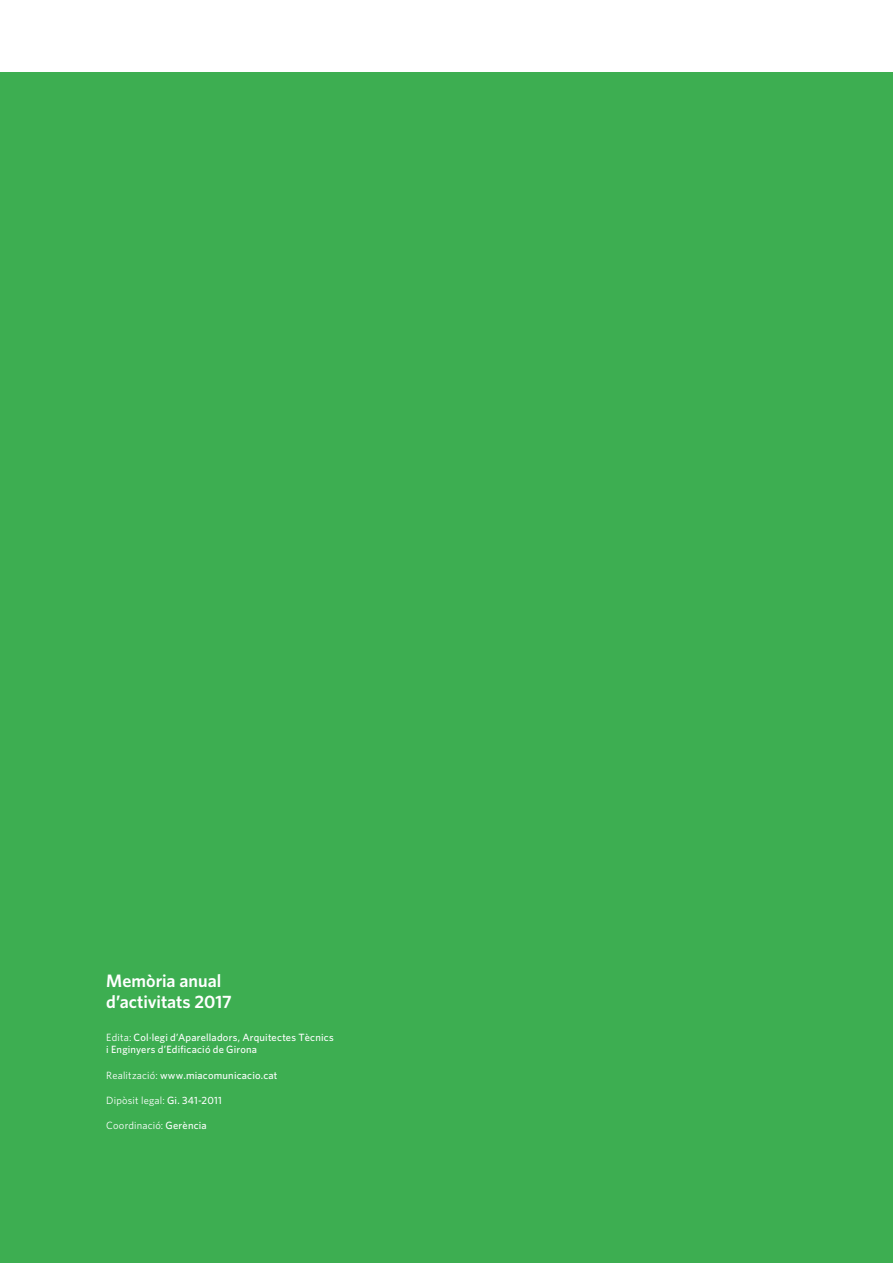
<style>
.page{position:relative;width:893px;height:1263px;background:#fff}
.page>*{position:absolute;margin:0;border:0;box-sizing:border-box;transform-origin:0 0}
.t1{font:600 18px/21.6px "Whitney";color:#fff}
.t2{font:500 10.5px/12.6px "Whitney";letter-spacing:.02em;color:#fff}
.t3{font:10.5px "Whitney";letter-spacing:.015em;color:#fff}
.s1{font-weight:400}
.s2{font-weight:500}
</style>
<div class="page">
<div style="left:0;top:72px;width:893px;height:1191px;background:#3dae51"></div>
<h1 class="t1" style="left:106px;top:969px;width:127px">Memòria anual d’activitats 2017</h1>
<p class="t2" style="left:106px;top:1030px;width:229px"><span class="s1">Edita:</span> Col·legi d’Aparelladors, Arquitectes Tècnics i Enginyers d’Edificació de Girona</p>
<p class="t2" style="left:106px;top:1068px;width:173px"><span class="s1">Realització:</span> www.miacomunicacio.cat</p>
<p class="t3" style="left:106px;top:1094px;width:117px">Dipòsit legal: <span class="s2">Gi. 341-2011</span></p>
<p class="t3" style="left:106px;top:1119px;width:102px">Coordinació: <span class="s2">Gerència</span></p>
</div>
